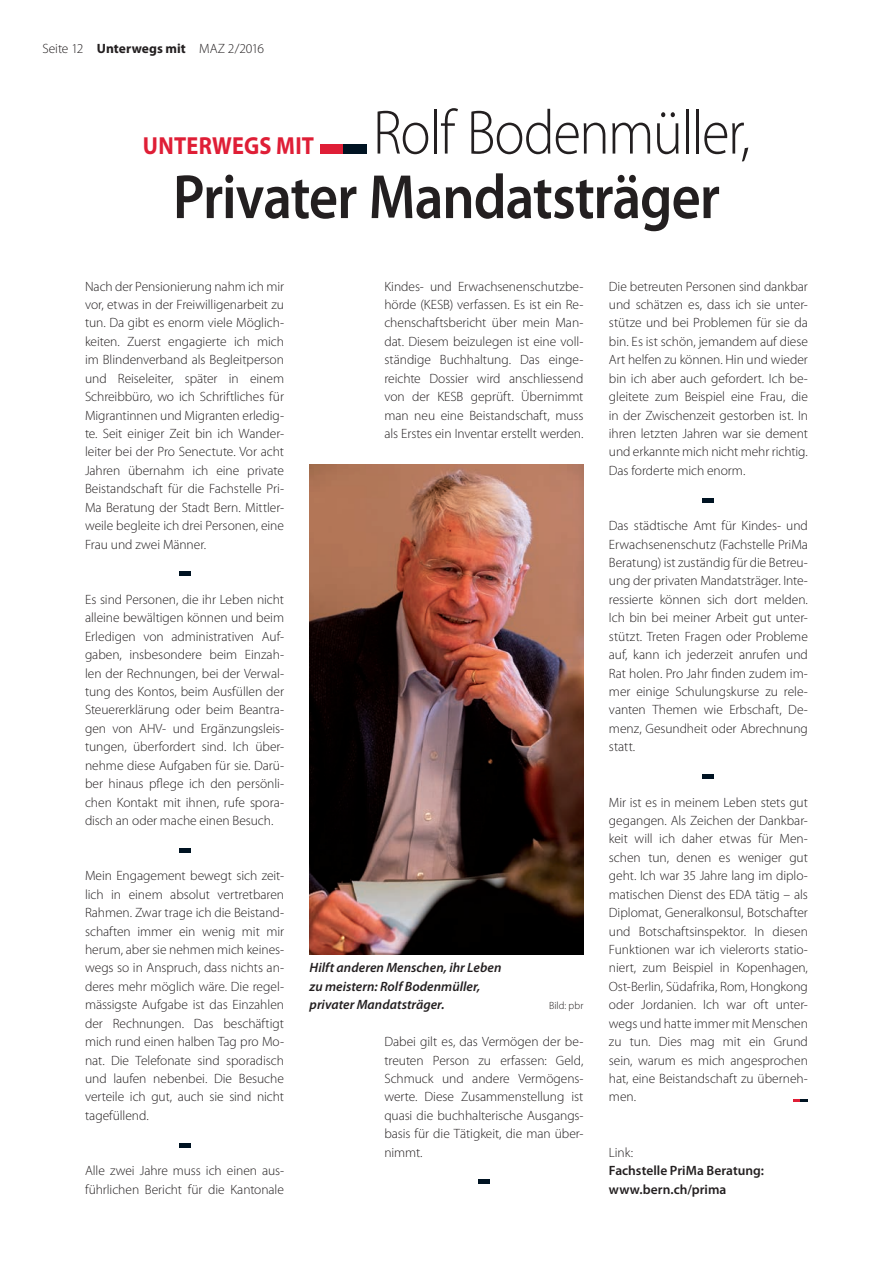
<style>
.page{position:relative;width:893px;height:1263px;background:#fff}
.page>*{position:absolute;margin:0;border:0;box-sizing:border-box;transform-origin:0 0}
.t1{font:600 63px "Myriad Pro";letter-spacing:-.02em;color:#231f20;scale:.9 1}
.t2{font:300 63px "Myriad Pro";letter-spacing:-.025em;color:#231f20;scale:.9 1}
.t3{font:700 24.75px "Myriad Pro";letter-spacing:.005em;color:#df1e36;scale:.9 1}
.t4{font:300 13.5px/18.5px "Myriad Pro";letter-spacing:-.005em;color:#231f20;text-align:justify}
.t5{font:italic 600 13.5px/18.5px "Myriad Pro";letter-spacing:.005em;color:#231f20}
.t6{font:600 13.5px/18.5px "Myriad Pro";color:#231f20}
.t7{font:300 10.5px "Myriad Pro";letter-spacing:.005em;color:#231f20}
.s1{font-weight:700}
</style>
<div class="page">
<div style="left:320px;top:144px;width:24px;height:9px;background:#df1e36"></div>
<div style="left:344px;top:144px;width:23px;height:9px;background:#001322"></div>
<div style="left:179px;top:571px;width:11px;height:5px;background:#001322"></div>
<hr style="left:179px;top:848px;width:11px;height:4px;background:#001322">
<hr style="left:179px;top:1143px;width:11px;height:4px;background:#001322">
<hr style="left:478px;top:1180px;width:12px;height:4px;background:#001322">
<hr style="left:703px;top:498px;width:11px;height:4px;background:#001322">
<div style="left:703px;top:774px;width:11px;height:5px;background:#001322"></div>
<svg style="left:794px;top:1099px;width:14px;height:2px"></svg>
<img style="left:310px;top:465px;width:273px;height:489px">
<p class="t4" style="left:43px;top:39px;width:223px">Seite 12 <span class="s1">Unterwegs mit</span> MAZ 2/2016</p>
<h1 class="t2" style="left:373px;top:98px;width:421px">Rolf Bodenmüller,</h1>
<h1 class="t1" style="left:173px;top:157px;width:609px">Privater Mandatsträger</h1>
<h2 class="t3" style="left:143px;top:129px;width:192px">UNTERWEGS MIT</h2>
<p class="t4" style="left:85px;top:277px;width:201px">Nach der Pensionierung nahm ich mir vor, etwas in der Freiwilligenarbeit zu tun. Da gibt es enorm viele Möglich&shy;keiten. Zuerst engagierte ich mich im Blindenverband als Begleitperson und Reiseleiter, später in einem Schreibbüro, wo ich Schriftliches für Migrantinnen und Migranten erledig&shy;te. Seit einiger Zeit bin ich Wander&shy;leiter bei der Pro Senectute. Vor acht Jahren übernahm ich eine private Beistandschaft für die Fachstelle Pri-Ma Beratung der Stadt Bern. Mittler&shy;weile begleite ich drei Personen, eine Frau und zwei Männer.</p>
<p class="t4" style="left:85px;top:590px;width:201px">Es sind Personen, die ihr Leben nicht alleine bewältigen können und beim Erledigen von administrativen Auf&shy;gaben, insbesondere beim Einzah&shy;len der Rechnungen, bei der Verwal&shy;tung des Kontos, beim Ausfüllen der Steuererklärung oder beim Beantra&shy;gen von AHV- und Ergänzungsleis&shy;tungen, überfordert sind. Ich über&shy;nehme diese Aufgaben für sie. Darü&shy;ber hinaus pflege ich den persönli&shy;chen Kontakt mit ihnen, rufe spora&shy;disch an oder mache einen Besuch.</p>
<p class="t4" style="left:85px;top:867px;width:201px">Mein Engagement bewegt sich zeit&shy;lich in einem absolut vertretbaren Rahmen. Zwar trage ich die Beistand&shy;schaften immer ein wenig mit mir herum, aber sie nehmen mich keines&shy;wegs so in Anspruch, dass nichts an&shy;deres mehr möglich wäre. Die regel&shy;mässigste Aufgabe ist das Einzahlen der Rechnungen. Das beschäftigt mich rund einen halben Tag pro Mo&shy;nat. Die Telefonate sind sporadisch und laufen nebenbei. Die Besuche verteile ich gut, auch sie sind nicht tagefüllend.</p>
<p class="t4" style="left:85px;top:1162px;width:200px">Alle zwei Jahre muss ich einen aus&shy;führlichen Bericht für die Kantonale</p>
<p class="t4" style="left:384px;top:277px;width:201px">Kindes- und Erwachsenenschutzbe&shy;hörde (KESB) verfassen. Es ist ein Re&shy;chenschaftsbericht über mein Man&shy;dat. Diesem beizulegen ist eine voll&shy;ständige Buchhaltung. Das einge&shy;reichte Dossier wird anschliessend von der KESB geprüft. Übernimmt man neu eine Beistandschaft, muss als Erstes ein Inventar erstellt werden.</p>
<p class="t5" style="left:310px;top:958px;width:193px">Hilft anderen Menschen, ihr Leben zu meistern: Rolf Bodenmüller, privater Mandatsträger.</p>
<p class="t7" style="left:549px;top:1000px;width:36px">Bild: pbr</p>
<p class="t4" style="left:384px;top:1033px;width:200px">Dabei gilt es, das Vermögen der be&shy;treuten Person zu erfassen: Geld, Schmuck und andere Vermögens&shy;werte. Diese Zusammenstellung ist quasi die buchhalterische Ausgangs&shy;basis für die Tätigkeit, die man über&shy;nimmt.</p>
<p class="t4" style="left:609px;top:277px;width:201px">Die betreuten Personen sind dankbar und schätzen es, dass ich sie unter&shy;stütze und bei Problemen für sie da bin. Es ist schön, jemandem auf diese Art helfen zu können. Hin und wieder bin ich aber auch gefordert. Ich be&shy;gleitete zum Beispiel eine Frau, die in der Zwischenzeit gestorben ist. In ihren letzten Jahren war sie dement und erkannte mich nicht mehr richtig.<br>Das forderte mich enorm.</p>
<p class="t4" style="left:609px;top:517px;width:200px">Das städtische Amt für Kindes- und Erwachsenenschutz (Fachstelle PriMa Beratung) ist zuständig für die Betreu&shy;ung der privaten Mandatsträger. Inte&shy;ressierte können sich dort melden.<br>Ich bin bei meiner Arbeit gut unter&shy;stützt. Treten Fragen oder Probleme auf, kann ich jederzeit anrufen und Rat holen. Pro Jahr finden zudem im&shy;mer einige Schulungskurse zu rele&shy;vanten Themen wie Erbschaft, De&shy;menz, Gesundheit oder Abrechnung statt.</p>
<p class="t4" style="left:609px;top:793px;width:201px">Mir ist es in meinem Leben stets gut gegangen. Als Zeichen der Dankbar&shy;keit will ich daher etwas für Men&shy;schen tun, denen es weniger gut geht. Ich war 35 Jahre lang im diplo&shy;matischen Dienst des EDA tätig – als Diplomat, Generalkonsul, Botschafter und Botschaftsinspektor. In diesen Funktionen war ich vielerorts statio&shy;niert, zum Beispiel in Kopenhagen, Ost-Berlin, Südafrika, Rom, Hongkong oder Jordanien. Ich war oft unter&shy;wegs und hatte immer mit Menschen zu tun. Dies mag mit ein Grund sein, warum es mich angesprochen hat, eine Beistandschaft zu überneh&shy;men.</p>
<p class="t4" style="left:609px;top:1143px;width:26px">Link:</p>
<p class="t6" style="left:609px;top:1161px;width:157px">Fachstelle PriMa Beratung: www.bern.ch/prima</p>
</div>
